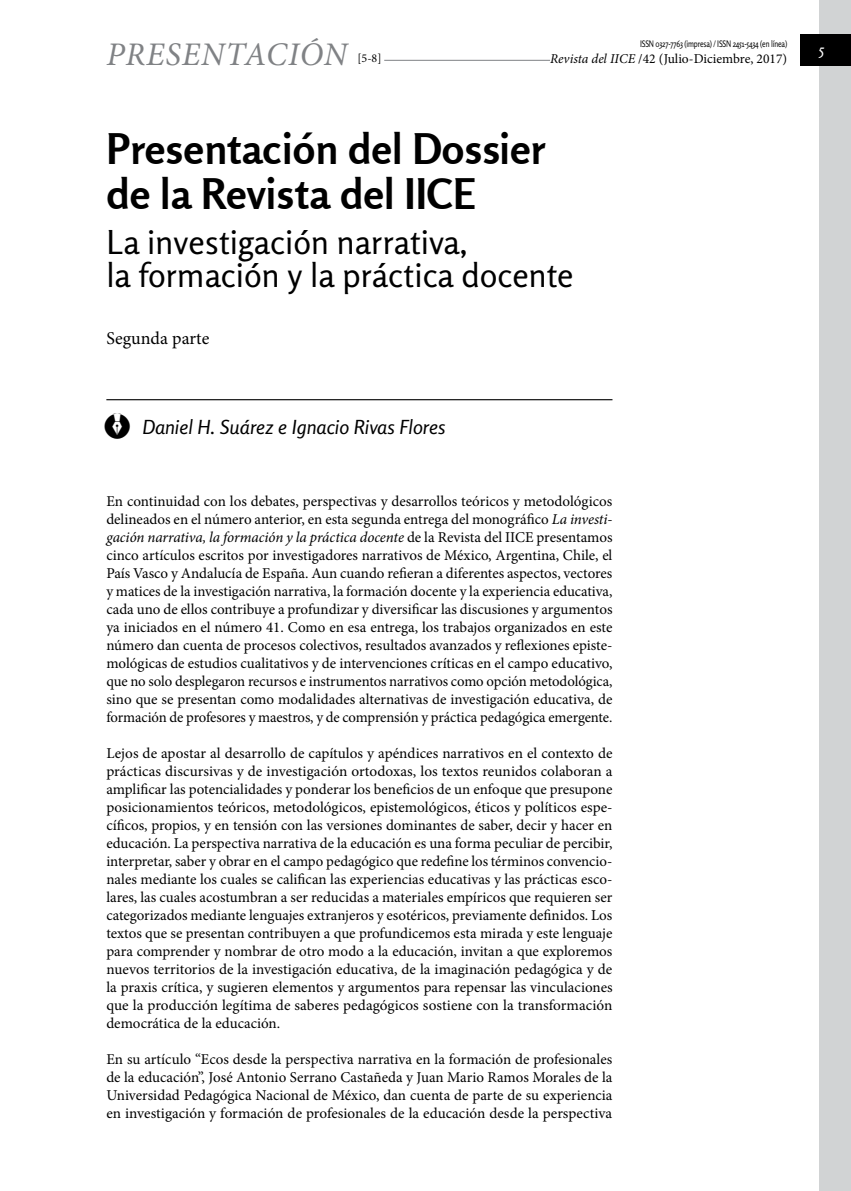
<style>
.page{position:relative;width:851px;height:1191px;background:#fff}
.page>*{position:absolute;margin:0;border:0;box-sizing:border-box;transform-origin:0 0}
.t1{font:700 42px/45px "Rosario";color:#000}
.t2{font:33px/33px "Rosario";color:#000}
.t3{font:italic 33px "Minion Pro";letter-spacing:.025em;color:#808285}
.t4{font:italic 19.5px "Rosario";color:#000}
.t5{font:18px "Minion Pro";color:#000}
.t6{font:15px/18px "Minion Pro";letter-spacing:-.005em;color:#000;text-align:justify}
.t7{font:15px "Rosario";color:#fff}
.t8{font:13.5px "Minion Pro";color:#000}
.t9{font:12px "Minion Pro";color:#000}
.t10{font:9px "Rosario";letter-spacing:-.02em;color:#000;scale:.8 1}
.s1{font-style:italic}
.s2{font-family:"Iconospararevistasfilo Regula";font-style:normal;font-size:33px}
</style>
<div class="page">
<hr style="left:112px;top:60px;width:540px;height:1px;background:#808285">
<div style="left:550px;top:53px;width:237px;height:15px;background:#fff"></div>
<div style="left:818px;top:0;width:32px;height:1191px;background:#d1d3d4"></div>
<div style="left:799px;top:35px;width:51px;height:31px;background:#000"></div>
<div style="left:357px;top:51px;width:27px;height:15px;background:#fff"></div>
<div style="left:106px;top:41px;width:251px;height:24px;background:#fff"></div>
<hr style="left:106px;top:399px;width:506px;height:1px;background:#000">
<h2 class="t3" style="left:106px;top:32px;width:242px">PRESENTACIÓN</h2>
<p class="t9" style="left:357px;top:50px;width:26px">[5-8]</p>
<p class="t10" style="left:640px;top:39px;width:185px">ISSN 0327-7763 (impresa) / ISSN 2451-5434 (en línea)</p>
<p class="t8" style="left:550px;top:50px;width:238px"><span class="s1">Revista del IICE</span> /42 (Julio-Diciembre, 2017)</p>
<h1 class="t1" style="left:106px;top:126px;width:440px">Presentación del Dossier de la Revista del IICE</h1>
<h2 class="t2" style="left:106px;top:225px;width:468px">La investigación narrativa,<br>la formación y la práctica docente</h2>
<p class="t5" style="left:106px;top:326px;width:104px">Segunda parte</p>
<h3 class="t4" style="left:106px;top:416px;width:340px"><span class="s2">"</span> Daniel H. Suárez e Ignacio Rivas Flores</h3>
<p class="t6" style="left:106px;top:492px;width:507px">En continuidad con los debates, perspectivas y desarrollos teóricos y metodológicos delineados en el número anterior, en esta segunda entrega del monográfico <span class="s1">La investi&shy;gación narrativa, la formación y la práctica docente</span> de la Revista del IICE presentamos cinco artículos escritos por investigadores narrativos de México, Argentina, Chile, el País Vasco y Andalucía de España. Aun cuando refieran a diferentes aspectos, vectores y matices de la investigación narrativa, la formación docente y la experiencia educativa, cada uno de ellos contribuye a profundizar y diversificar las discusiones y argumentos ya iniciados en el número 41. Como en esa entrega, los trabajos organizados en este número dan cuenta de procesos colectivos, resultados avanzados y reflexiones episte&shy;mológicas de estudios cualitativos y de intervenciones críticas en el campo educativo, que no solo desplegaron recursos e instrumentos narrativos como opción metodológica, sino que se presentan como modalidades alternativas de investigación educativa, de formación de profesores y maestros, y de comprensión y práctica pedagógica emergente.</p>
<p class="t6" style="left:106px;top:744px;width:507px">Lejos de apostar al desarrollo de capítulos y apéndices narrativos en el contexto de prácticas discursivas y de investigación ortodoxas, los textos reunidos colaboran a amplificar las potencialidades y ponderar los beneficios de un enfoque que presupone posicionamientos teóricos, metodológicos, epistemológicos, éticos y políticos espe&shy;cíficos, propios, y en tensión con las versiones dominantes de saber, decir y hacer en educación. La perspectiva narrativa de la educación es una forma peculiar de percibir, interpretar, saber y obrar en el campo pedagógico que redefine los términos convencio&shy;nales mediante los cuales se califican las experiencias educativas y las prácticas esco&shy;lares, las cuales acostumbran a ser reducidas a materiales empíricos que requieren ser categorizados mediante lenguajes extranjeros y esotéricos, previamente definidos. Los textos que se presentan contribuyen a que profundicemos esta mirada y este lenguaje para comprender y nombrar de otro modo a la educación, invitan a que exploremos nuevos territorios de la investigación educativa, de la imaginación pedagógica y de la praxis crítica, y sugieren elementos y argumentos para repensar las vinculaciones que la producción legítima de saberes pedagógicos sostiene con la transformación democrática de la educación.</p>
<p class="t6" style="left:106px;top:1050px;width:507px">En su artículo “Ecos desde la perspectiva narrativa en la formación de profesionales de la educación”, José Antonio Serrano Castañeda y Juan Mario Ramos Morales de la Universidad Pedagógica Nacional de México, dan cuenta de parte de su experiencia en investigación y formación de profesionales de la educación desde la perspectiva</p>
<p class="t7" style="left:818px;top:41px;width:7px">5</p>
</div>
